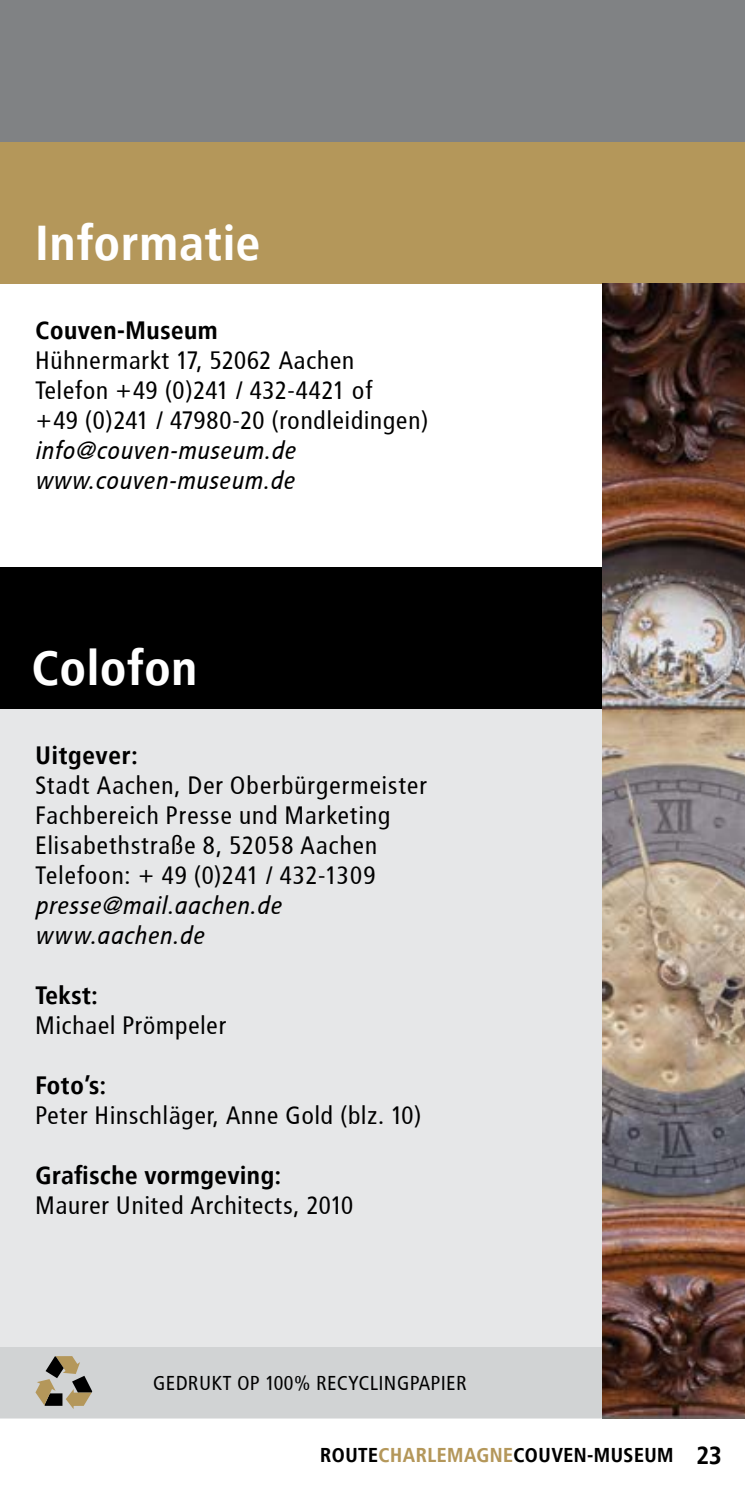
<style>
.page{position:relative;width:745px;height:1489px;background:#fff}
.page>*{position:absolute;margin:0;border:0;box-sizing:border-box;transform-origin:0 0}
.t1{font:700 48.75px "Transit";color:#fff}
.t2{font:25px/30px "Transit";color:#000}
.t3{font:italic 25px/30px "Transit";color:#000}
.t4{font:700 25px "Transit";color:#000}
.t5{font:700 20px "Transit";color:#000}
.t6{font:20px "Transit";color:#000}
.s1{color:#b4975a}
</style>
<div class="page">
<div style="left:0;top:709px;width:602px;height:708px;background:#e6e7e8"></div>
<div style="left:0;top:1346px;width:602px;height:71px;background:#d1d3d4"></div>
<svg style="left:35px;top:1356px;width:57px;height:52px"></svg>
<div style="left:0;top:0;width:744px;height:142px;background:#808284"></div>
<div style="left:0;top:142px;width:744px;height:141px;background:#b4975a"></div>
<div style="left:0;top:567px;width:602px;height:142px;background:#000"></div>
<img style="left:602px;top:283px;width:142px;height:1134px">
<h1 class="t1" style="left:35px;top:211px;width:227px">Informatie</h1>
<p class="t4" style="left:35px;top:314px;width:184px">Couven-Museum</p>
<p class="t2" style="left:35px;top:347px;width:395px">Hühnermarkt 17, 52062 Aachen<br>Telefon +49 (0)241 / 432-4421 of<br>+49 (0)241 / 47980-20 (rondleidingen)</p>
<p class="t3" style="left:35px;top:437px;width:262px">info@couven-museum.de www.couven-museum.de</p>
<h1 class="t1" style="left:32px;top:637px;width:168px">Colofon</h1>
<p class="t4" style="left:35px;top:739px;width:104px">Uitgever:</p>
<p class="t2" style="left:35px;top:772px;width:393px">Stadt Aachen, Der Oberbürgermeister Fachbereich Presse und Marketing Elisabethstraße 8, 52058 Aachen Telefoon: + 49 (0)241 / 432-1309</p>
<p class="t3" style="left:35px;top:892px;width:248px">presse@mail.aachen.de www.aachen.de</p>
<p class="t4" style="left:35px;top:979px;width:64px">Tekst:</p>
<p class="t2" style="left:35px;top:1012px;width:193px">Michael Prömpeler</p>
<p class="t4" style="left:35px;top:1069px;width:73px">Foto’s:</p>
<p class="t2" style="left:35px;top:1102px;width:388px">Peter Hinschläger, Anne Gold (blz. 10)</p>
<p class="t4" style="left:35px;top:1159px;width:247px">Grafische vormgeving:</p>
<p class="t2" style="left:35px;top:1192px;width:320px">Maurer United Architects, 2010</p>
<p class="t6" style="left:153px;top:1374px;width:315px">GEDRUKT OP 100% RECYCLINGPAPIER</p>
<p class="t5" style="left:320px;top:1441px;width:355px">ROUTE<span class="s1">CHARLEMAGNE</span>COUVEN-MUSEUM</p>
<p class="t4" style="left:696px;top:1438px;width:27px">23</p>
</div>
